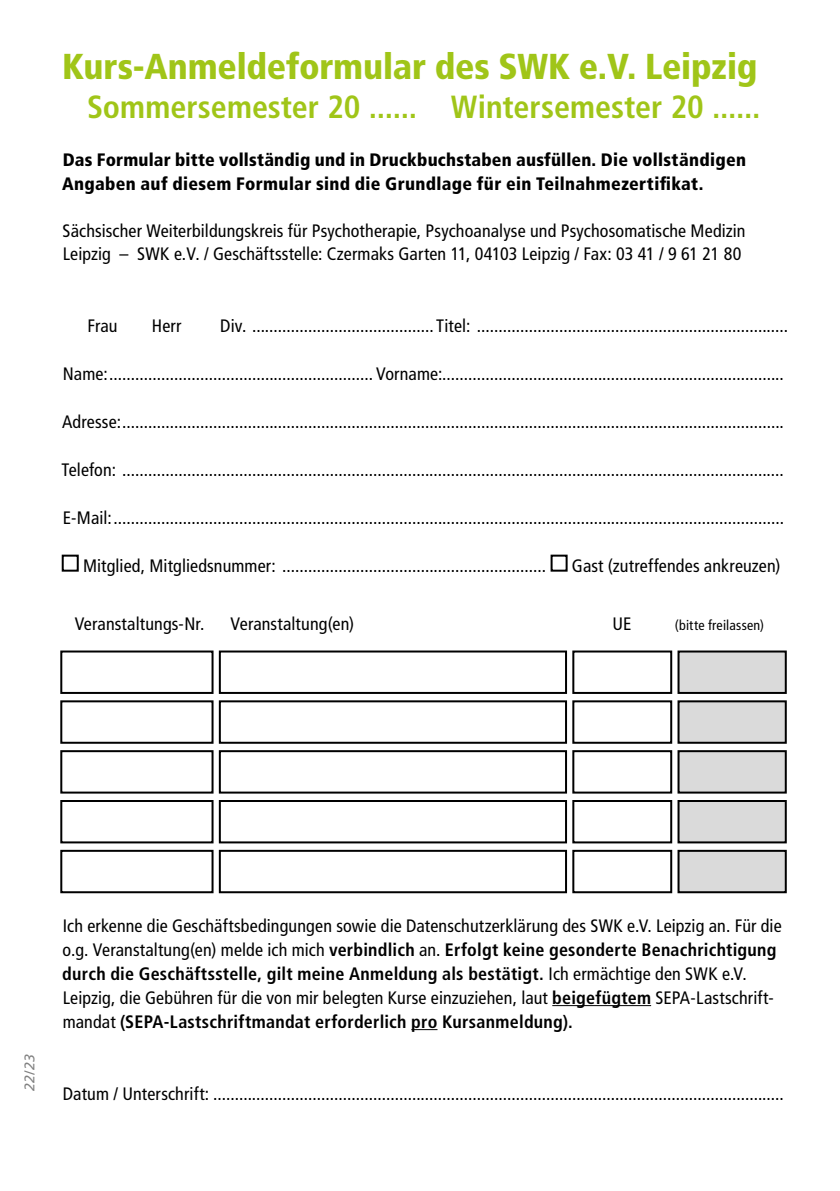
<style>
.page{position:relative;width:840px;height:1191px;background:#fff}
.page>*{position:absolute;margin:0;border:0;box-sizing:border-box;transform-origin:0 0}
.t1{font:900 condensed 36px "Frutiger LT Std";letter-spacing:-.005em;color:#a0c518}
.t2{font:700 condensed 32px "Frutiger LT Std";color:#a0c518}
.t3{font:condensed 18px/24px "Frutiger LT Std";letter-spacing:.005em;color:#000}
.t4{font:900 condensed 18px/24px "Frutiger LT Std";letter-spacing:.015em;color:#000}
.t5{font:condensed 14px "Frutiger LT Std";letter-spacing:.015em;color:#000}
.t6{font:italic 14px "Frutiger LT Std";color:#000}
.s1{font-weight:700}
</style>
<div class="page">
<hr style="left:552px;top:1005px;width:98px;height:1px;background:#000">
<svg style="left:411px;top:1029px;width:26px;height:1px"></svg>
<div style="left:62px;top:554px;width:17px;height:17px;border:2px solid #000"></div>
<div style="left:550px;top:554px;width:17px;height:17px;border:2px solid #000"></div>
<div style="left:60px;top:650px;width:153px;height:44px;border:2px solid #000"></div>
<div style="left:219px;top:650px;width:347px;height:44px;border:2px solid #000"></div>
<div style="left:572px;top:650px;width:99px;height:44px;border:2px solid #000"></div>
<div style="left:678px;top:651px;width:107px;height:42px;background:#dadada"></div>
<div style="left:677px;top:650px;width:109px;height:44px;border:2px solid #000"></div>
<div style="left:60px;top:700px;width:153px;height:43px;border:2px solid #000"></div>
<div style="left:219px;top:700px;width:347px;height:43px;border:2px solid #000"></div>
<div style="left:572px;top:700px;width:99px;height:43px;border:2px solid #000"></div>
<div style="left:678px;top:701px;width:107px;height:41px;background:#dadada"></div>
<div style="left:677px;top:700px;width:109px;height:43px;border:2px solid #000"></div>
<div style="left:60px;top:750px;width:153px;height:43px;border:2px solid #000"></div>
<div style="left:219px;top:750px;width:347px;height:43px;border:2px solid #000"></div>
<div style="left:572px;top:750px;width:99px;height:43px;border:2px solid #000"></div>
<div style="left:678px;top:751px;width:107px;height:41px;background:#dadada"></div>
<div style="left:677px;top:750px;width:109px;height:43px;border:2px solid #000"></div>
<div style="left:60px;top:800px;width:153px;height:43px;border:2px solid #000"></div>
<div style="left:219px;top:800px;width:347px;height:43px;border:2px solid #000"></div>
<div style="left:572px;top:800px;width:99px;height:43px;border:2px solid #000"></div>
<div style="left:678px;top:801px;width:107px;height:41px;background:#dadada"></div>
<div style="left:677px;top:800px;width:109px;height:43px;border:2px solid #000"></div>
<div style="left:60px;top:850px;width:153px;height:43px;border:2px solid #000"></div>
<div style="left:219px;top:850px;width:347px;height:43px;border:2px solid #000"></div>
<div style="left:572px;top:850px;width:99px;height:43px;border:2px solid #000"></div>
<div style="left:678px;top:851px;width:107px;height:41px;background:#dadada"></div>
<div style="left:677px;top:850px;width:109px;height:43px;border:2px solid #000"></div>
<h1 class="t1" style="left:62px;top:45px;width:696px">Kurs-Anmeldeformular des SWK e.V. Leipzig</h1>
<h2 class="t2" style="left:87px;top:88px;width:674px">Sommersemester 20 ...... Wintersemester 20 ......</h2>
<p class="t4" style="left:62px;top:148px;width:685px">Das Formular bitte vollständig und in Druckbuchstaben ausfüllen. Die vollständigen<br>Angaben auf diesem Formular sind die Grundlage für ein Teilnahmezertifikat.</p>
<p class="t3" style="left:62px;top:219px;width:684px;line-height:22.8px">Sächsischer Weiterbildungskreis für Psychotherapie, Psychoanalyse und Psychosomatische Medizin<br>Leipzig – SWK e.V. / Geschäftsstelle: Czermaks Garten 11, 04103 Leipzig / Fax: 03 41 / 9 61 21 80</p>
<p class="t3" style="left:87px;top:313px;width:32px">Frau</p>
<p class="t3" style="left:152px;top:313px;width:31px">Herr</p>
<p class="t3" style="left:220px;top:313px;width:569px">Div. .......................................... Titel: ........................................................................</p>
<p class="t3" style="left:63px;top:361px;width:722px">Name:............................................................. Vorname:...............................................................................</p>
<p class="t3" style="left:62px;top:409px;width:723px">Adresse:.........................................................................................................................................................</p>
<p class="t3" style="left:61px;top:457px;width:723px">Telefon: .........................................................................................................................................................</p>
<p class="t3" style="left:63px;top:505px;width:722px">E-Mail:...........................................................................................................................................................</p>
<p class="t3" style="left:83px;top:553px;width:464px">Mitglied, Mitgliedsnummer: .............................................................</p>
<p class="t3" style="left:571px;top:553px;width:210px">Gast (zutreffendes ankreuzen)</p>
<p class="t3" style="left:75px;top:611px;width:131px">Veranstaltungs-Nr.</p>
<p class="t3" style="left:230px;top:611px;width:125px">Veranstaltung(en)</p>
<p class="t3" style="left:612px;top:611px;width:21px">UE</p>
<p class="t5" style="left:674px;top:616px;width:91px">(bitte freilassen)</p>
<p class="t6" style="left:22px;top:1090px;width:37px;rotate:-90deg">22/23</p>
<p class="t3" style="left:62px;top:913px;width:720px">Ich erkenne die Geschäftsbedingungen sowie die Datenschutzerklärung des SWK e.V. Leipzig an. Für die o.g. Veranstaltung(en) melde ich mich <span class="s1">verbindlich</span> an. <span class="s1">Erfolgt keine gesonderte Benachrichtigung durch die Geschäftsstelle, gilt meine Anmeldung als bestätigt.</span> Ich ermächtige den SWK e.V.<br>Leipzig, die Gebühren für die von mir belegten Kurse einzuziehen, laut <span class="s1">beigefügtem</span> SEPA-Lastschrift&shy;mandat <span class="s1">(SEPA-Lastschriftmandat erforderlich pro Kursanmeldung).</span></p>
<p class="t3" style="left:63px;top:1081px;width:722px">Datum / Unterschrift: ....................................................................................................................................</p>
</div>
